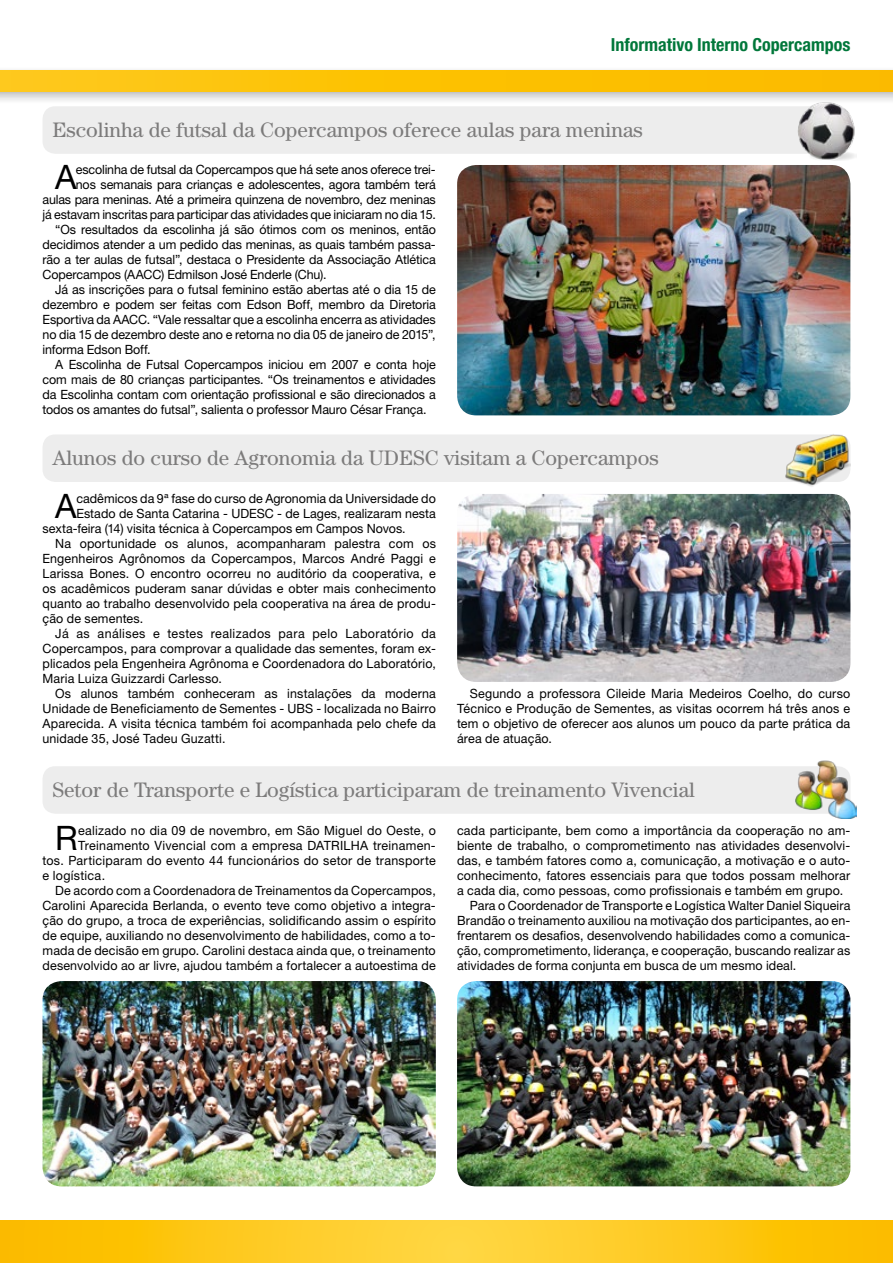
<style>
.page{position:relative;width:893px;height:1263px;background:#fff}
.page>*{position:absolute;margin:0;border:0;box-sizing:border-box;transform-origin:0 0}
.t1{font:33.75px "Helvetica Neue LT Std";color:#000}
.t2{font:21px "Century";color:#7c7b7b}
.t3{font:700 condensed 18px "Helvetica Neue LT Std";color:#00773a}
.t4{font:12.75px/15px "Helvetica Neue LT Std";letter-spacing:.01em;color:#000;text-align:justify}
.t5{font:12.75px "Helvetica Neue LT Std";letter-spacing:-.01em;color:#000}
.t6{font:12.75px "Helvetica Neue LT Std";letter-spacing:-.015em;color:#000}
.t7{font:12.75px "Helvetica Neue LT Std";letter-spacing:.035em;color:#000}
</style>
<div class="page">
<svg style="left:1px;top:1220px;width:892px;height:43px;background:#fdc81c"></svg>
<div style="left:0;top:65px;width:893px;height:40px;background:#000;opacity:.3"></div>
<div style="left:0;top:70px;width:893px;height:21px;background:linear-gradient(to right,#fec916,#fbba00)"></div>
<hr style="left:0;top:1220px;width:1px;height:43px;background:#fbba00">
<div style="left:43px;top:106px;width:807px;height:48px;background:#ededed;border-radius:13px"></div>
<div style="left:43px;top:766px;width:807px;height:48px;background:#ededed;border-radius:13px"></div>
<div style="left:43px;top:434px;width:807px;height:48px;background:#ededed;border-radius:13px"></div>
<img style="left:785px;top:434px;width:65px;height:53px">
<img style="left:796px;top:760px;width:60px;height:58px">
<img style="left:457px;top:165px;width:393px;height:250px">
<img style="left:43px;top:981px;width:393px;height:205px">
<img style="left:457px;top:981px;width:393px;height:205px">
<img style="left:457px;top:494px;width:393px;height:188px">
<img style="left:797px;top:101px;width:60px;height:59px">
<h3 class="t3" style="left:611px;top:34px;width:241px">Informativo Interno Copercampos</h3>
<h2 class="t2" style="left:52px;top:117px;width:592px">Escolinha de futsal da Copercampos oferece aulas para meninas</h2>
<h1 class="t1" style="left:55px;top:157px;width:23px">A</h1>
<p class="t6" style="left:76px;top:162px;width:361px">escolinha de futsal da Copercampos que há sete anos oferece trei-</p>
<p class="t5" style="left:76px;top:177px;width:361px">nos semanais para crianças e adolescentes, agora também terá</p>
<p class="t6" style="left:43px;top:192px;width:395px">aulas para meninas. Até a primeira quinzena de novembro, dez meninas</p>
<p class="t6" style="left:43px;top:207px;width:395px">já estavam inscritas para participar das atividades que iniciaram no dia 15.</p>
<p class="t5" style="left:55px;top:222px;width:382px">“Os resultados da escolinha já são ótimos com os meninos, então</p>
<p class="t5" style="left:43px;top:237px;width:395px">decidimos atender a um pedido das meninas, as quais também passa-</p>
<p class="t5" style="left:43px;top:252px;width:395px">rão a ter aulas de futsal”, destaca o Presidente da Associação Atlética</p>
<p class="t5" style="left:43px;top:267px;width:285px">Copercampos (AACC) Edmilson José Enderle (Chu).</p>
<p class="t4" style="left:55px;top:282px;width:382px">Já as inscrições para o futsal feminino estão abertas até o dia 15 de</p>
<p class="t5" style="left:43px;top:297px;width:395px">dezembro e podem ser feitas com Edson Boff, membro da Diretoria</p>
<p class="t5" style="left:43px;top:312px;width:395px">Esportiva da AACC. “Vale ressaltar que a escolinha encerra as atividades</p>
<p class="t5" style="left:43px;top:327px;width:395px">no dia 15 de dezembro deste ano e retorna no dia 05 de janeiro de 2015”,</p>
<p class="t5" style="left:43px;top:342px;width:110px">informa Edson Boff.</p>
<p class="t5" style="left:55px;top:357px;width:382px">A Escolinha de Futsal Copercampos iniciou em 2007 e conta hoje</p>
<p class="t5" style="left:43px;top:372px;width:395px">com mais de 80 crianças participantes. “Os treinamentos e atividades</p>
<p class="t5" style="left:43px;top:387px;width:395px">da Escolinha contam com orientação profissional e são direcionados a</p>
<p class="t4" style="left:43px;top:402px;width:386px">todos os amantes do futsal”, salienta o professor Mauro César França.</p>
<h2 class="t2" style="left:52px;top:445px;width:608px">Alunos do curso de Agronomia da UDESC visitam a Copercampos</h2>
<h1 class="t1" style="left:55px;top:486px;width:23px">A</h1>
<p class="t4" style="left:76px;top:491px;width:361px">cadêmicos da 9ª fase do curso de Agronomia da Universidade do</p>
<p class="t4" style="left:76px;top:506px;width:361px">Estado de Santa Catarina - UDESC - de Lages, realizaram nesta</p>
<p class="t4" style="left:43px;top:521px;width:365px">sexta-feira (14) visita técnica à Copercampos em Campos Novos.</p>
<p class="t4" style="left:55px;top:536px;width:382px">Na oportunidade os alunos, acompanharam palestra com os</p>
<p class="t4" style="left:43px;top:551px;width:395px">Engenheiros Agrônomos da Copercampos, Marcos André Paggi e</p>
<p class="t4" style="left:43px;top:566px;width:395px">Larissa Bones. O encontro ocorreu no auditório da cooperativa, e</p>
<p class="t4" style="left:43px;top:581px;width:395px">os acadêmicos puderam sanar dúvidas e obter mais conhecimento</p>
<p class="t4" style="left:43px;top:596px;width:395px">quanto ao trabalho desenvolvido pela cooperativa na área de produ-</p>
<p class="t4" style="left:43px;top:611px;width:102px">ção de sementes.</p>
<p class="t7" style="left:55px;top:626px;width:382px">Já as análises e testes realizados para pelo Laboratório da</p>
<p class="t4" style="left:43px;top:641px;width:395px">Copercampos, para comprovar a qualidade das sementes, foram ex-</p>
<p class="t4" style="left:43px;top:656px;width:395px">plicados pela Engenheira Agrônoma e Coordenadora do Laboratório,</p>
<p class="t4" style="left:43px;top:671px;width:181px">Maria Luiza Guizzardi Carlesso.</p>
<p class="t4" style="left:55px;top:686px;width:382px">Os alunos também conheceram as instalações da moderna</p>
<p class="t4" style="left:43px;top:701px;width:395px">Unidade de Beneficiamento de Sementes - UBS - localizada no Bairro</p>
<p class="t4" style="left:43px;top:716px;width:395px">Aparecida. A visita técnica também foi acompanhada pelo chefe da</p>
<p class="t4" style="left:43px;top:731px;width:184px">unidade 35, José Tadeu Guzatti.</p>
<p class="t4" style="left:457px;top:686px;width:395px;text-indent:13px">Segundo a professora Cileide Maria Medeiros Coelho, do curso Técnico e Produção de Sementes, as visitas ocorrem há três anos e tem o objetivo de oferecer aos alunos um pouco da parte prática da área de atuação.</p>
<h2 class="t2" style="left:52px;top:777px;width:644px">Setor de Transporte e Logística participaram de treinamento Vivencial</h2>
<h1 class="t1" style="left:55px;top:818px;width:24px">R</h1>
<p class="t4" style="left:78px;top:823px;width:359px">ealizado no dia 09 de novembro, em São Miguel do Oeste, o</p>
<p class="t4" style="left:78px;top:838px;width:359px">Treinamento Vivencial com a empresa DATRILHA treinamen-</p>
<p class="t4" style="left:43px;top:853px;width:395px">tos. Participaram do evento 44 funcionários do setor de transporte</p>
<p class="t4" style="left:43px;top:868px;width:64px">e logística.</p>
<p class="t4" style="left:55px;top:883px;width:382px">De acordo com a Coordenadora de Treinamentos da Copercampos,</p>
<p class="t4" style="left:43px;top:898px;width:395px">Carolini Aparecida Berlanda, o evento teve como objetivo a integra-</p>
<p class="t4" style="left:43px;top:913px;width:395px">ção do grupo, a troca de experiências, solidificando assim o espírito</p>
<p class="t4" style="left:43px;top:928px;width:395px">de equipe, auxiliando no desenvolvimento de habilidades, como a to-</p>
<p class="t4" style="left:43px;top:943px;width:395px">mada de decisão em grupo. Carolini destaca ainda que, o treinamento</p>
<p class="t4" style="left:43px;top:958px;width:395px">desenvolvido ao ar livre, ajudou também a fortalecer a autoestima de</p>
<p class="t4" style="left:457px;top:823px;width:395px">cada participante, bem como a importância da cooperação no am-</p>
<p class="t4" style="left:457px;top:838px;width:395px">biente de trabalho, o comprometimento nas atividades desenvolvi-</p>
<p class="t4" style="left:457px;top:853px;width:395px">das, e também fatores como a, comunicação, a motivação e o auto-</p>
<p class="t4" style="left:457px;top:868px;width:395px">conhecimento, fatores essenciais para que todos possam melhorar</p>
<p class="t4" style="left:457px;top:883px;width:388px">a cada dia, como pessoas, como profissionais e também em grupo.</p>
<p class="t4" style="left:470px;top:898px;width:382px">Para o Coordenador de Transporte e Logística Walter Daniel Siqueira</p>
<p class="t4" style="left:457px;top:913px;width:395px">Brandão o treinamento auxiliou na motivação dos participantes, ao en-</p>
<p class="t4" style="left:457px;top:928px;width:395px">frentarem os desafios, desenvolvendo habilidades como a comunica-</p>
<p class="t4" style="left:457px;top:943px;width:395px">ção, comprometimento, liderança, e cooperação, buscando realizar as</p>
<p class="t4" style="left:457px;top:958px;width:341px">atividades de forma conjunta em busca de um mesmo ideal.</p>
</div>
